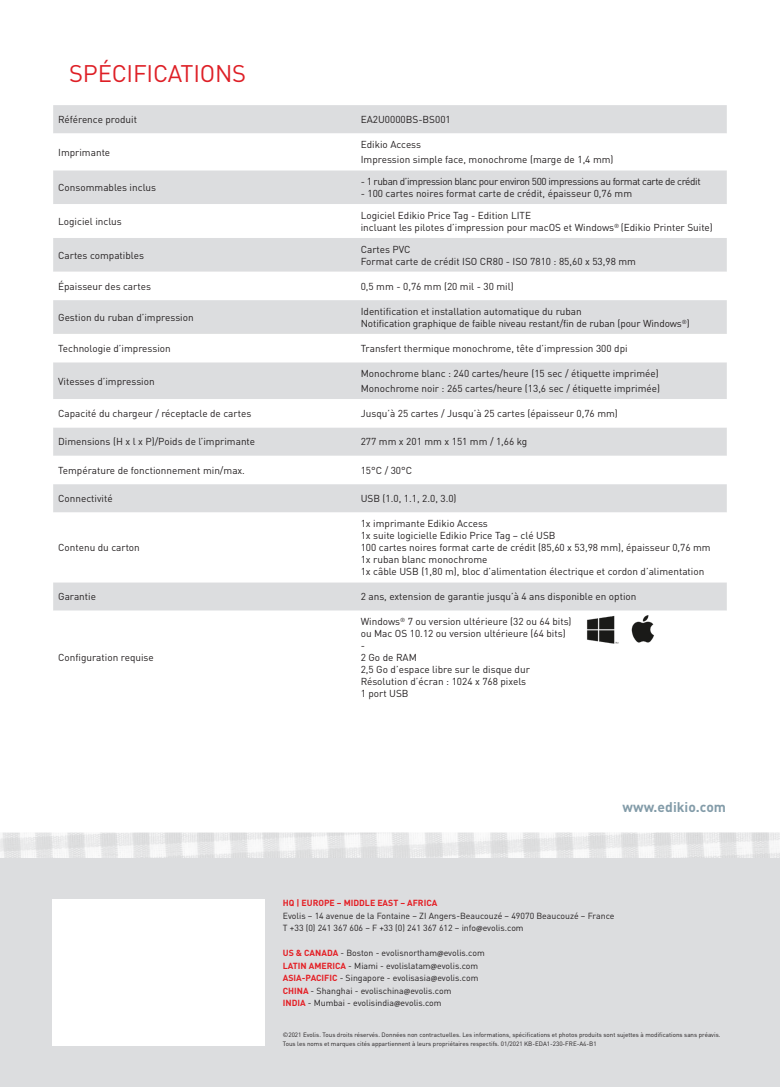
<style>
.page{position:relative;width:780px;height:1088px;background:#fff}
.page>*{position:absolute;margin:0;border:0;box-sizing:border-box;transform-origin:0 0}
.t1{font:23.75px "DINOT";letter-spacing:-.01em;color:#de1f26}
.t2{font:700 13.88px "DINOT";color:#839ca9}
.body{font:10px/15px "DINOT";color:#231f20}
.body-2{font:10px "DINOT";letter-spacing:-.04em;color:#231f20}
.ADRESSES{font:8.75px "DINOT";color:#231f20}
.t3{font:700 8.75px "DINOT";color:#e41f25}
.t4{font:6.25px/8.8px "DINOT";color:#231f20}
.s1{font-family:"Myriad Pro";font-weight:600}
.s2{font-weight:700;color:#e41f25}
</style>
<div class="page">
<div style="left:53px;top:105px;width:673px;height:28px;background:#dcdddf"></div>
<svg style="left:53px;top:170px;width:673px;height:441px"></svg>
<img style="left:0;top:832px;width:780px;height:168px">
<div style="left:0;top:859px;width:779px;height:228px;background:#dcdddf"></div>
<div style="left:52px;top:899px;width:213px;height:147px;background:#fff"></div>
<img style="left:587px;top:615px;width:67px;height:29px">
<p class="t1" style="left:69px;top:59px;width:178px">SPÉCIFICATIONS</p>
<p class="body" style="left:58px;top:112px;width:80px">Référence produit</p>
<p class="body" style="left:361px;top:112px;width:91px">EA2U0000BS-BS001</p>
<p class="body" style="left:58px;top:144px;width:54px">Imprimante</p>
<p class="body" style="left:361px;top:137px;width:62px">Edikio Access</p>
<p class="body" style="left:361px;top:152px;width:254px">Impression simple face, monochrome (marge de 1,4 mm)</p>
<p class="body" style="left:58px;top:180px;width:99px">Consommables inclus</p>
<p class="body" style="left:58px;top:214px;width:65px">Logiciel inclus</p>
<p class="body" style="left:58px;top:247px;width:87px">Cartes compatibles</p>
<p class="body-2" style="left:361px;top:175px;width:341px">- 1 ruban d’impression blanc pour environ 500 impressions au format carte de crédit</p>
<p class="body" style="left:361px;top:186px;width:273px">- 100 cartes noires format carte de crédit, épaisseur 0,76 mm</p>
<p class="body" style="left:361px;top:208px;width:172px">Logiciel Edikio Price Tag - Edition LITE</p>
<p class="body" style="left:361px;top:220px;width:353px">incluant les pilotes d’impression pour macOS et Windows<sup>®</sup> (Edikio Printer Suite)</p>
<p class="body" style="left:361px;top:241px;width:51px">Cartes PVC</p>
<p class="body" style="left:361px;top:253px;width:277px">Format carte de crédit ISO CR80 - ISO 7810 : 85,60 x 53,98 mm</p>
<p class="body" style="left:58px;top:278px;width:94px">Épaisseur des cartes</p>
<p class="body" style="left:361px;top:278px;width:154px">0,5 mm - 0,76 mm (20 mil - 30 mil)</p>
<p class="body" style="left:58px;top:310px;width:137px">Gestion du ruban d’impression</p>
<p class="body" style="left:361px;top:304px;width:222px">Identification et installation automatique du ruban</p>
<p class="body" style="left:361px;top:316px;width:330px">Notification graphique de faible niveau restant/fin de ruban (pour Windows<sup>®</sup>)</p>
<p class="body" style="left:58px;top:341px;width:114px">Technologie d’impression</p>
<p class="body" style="left:361px;top:341px;width:268px">Transfert thermique monochrome, tête d’impression 300 dpi</p>
<p class="body" style="left:58px;top:373px;width:98px">Vitesses d’impression</p>
<p class="body" style="left:361px;top:366px;width:301px">Monochrome blanc : 240 cartes/heure (15 sec / étiquette imprimée)<br>Monochrome noir : 265 cartes/heure (13,6 sec / étiquette imprimée)</p>
<p class="body" style="left:58px;top:406px;width:195px">Capacité du chargeur / réceptacle de cartes</p>
<p class="body" style="left:361px;top:406px;width:259px">Jusqu’à 25 cartes / Jusqu’à 25 cartes (épaisseur 0,76 mm)</p>
<p class="body" style="left:58px;top:434px;width:198px">Dimensions (H x l x P)/Poids de l’imprimante</p>
<p class="body" style="left:361px;top:434px;width:168px">277 mm x 201 mm x 151 mm / 1,66 kg</p>
<p class="body" style="left:58px;top:462px;width:188px">Température de fonctionnement min/max.</p>
<p class="body" style="left:361px;top:462px;width:53px">15°C / 30°C</p>
<p class="body" style="left:58px;top:491px;width:56px">Connectivité</p>
<p class="body" style="left:361px;top:491px;width:97px">USB (1.0, 1.1, 2.0, 3.0)</p>
<p class="body" style="left:58px;top:540px;width:83px">Contenu du carton</p>
<p class="body" style="left:361px;top:516px;width:129px">1x imprimante Edikio Access</p>
<p class="body" style="left:361px;top:528px;width:196px">1x suite logicielle Edikio Price Tag – clé USB</p>
<p class="body" style="left:361px;top:540px;width:351px">100 cartes noires format carte de crédit (85,60 x 53,98 mm), épaisseur 0,76 mm</p>
<p class="body" style="left:361px;top:552px;width:128px">1x ruban blanc monochrome</p>
<p class="body" style="left:361px;top:564px;width:345px">1x câble USB (1,80 m), bloc d’alimentation électrique et cordon d’alimentation</p>
<p class="body" style="left:58px;top:589px;width:39px">Garantie</p>
<p class="body" style="left:361px;top:589px;width:277px">2 ans, extension de garantie jusqu’à 4 ans disponible en option</p>
<p class="body" style="left:58px;top:650px;width:97px">Configuration requise</p>
<p class="body" style="left:361px;top:616px;width:212px;line-height:12px">Windows<sup>®</sup> 7 ou version ultérieure (32 ou 64 bits) ou Mac OS 10.12 ou version ultérieure (64 bits)</p>
<p class="body" style="left:361px;top:638px;width:6px">-</p>
<p class="body" style="left:361px;top:650px;width:58px">2 Go de RAM</p>
<p class="body" style="left:361px;top:662px;width:171px">2,5 Go d’espace libre sur le disque dur</p>
<p class="body" style="left:361px;top:674px;width:167px">Résolution d’écran : 1024 x 768 pixels</p>
<p class="body" style="left:361px;top:686px;width:49px">1 port USB</p>
<p class="t2" style="left:622px;top:798px;width:105px">www.edikio.com</p>
<p class="t3" style="left:283px;top:897px;width:156px">HQ | EUROPE – MIDDLE EAST – AFRICA</p>
<p class="ADRESSES" style="left:283px;top:910px;width:333px">Evolis – 14 avenue de la Fontaine – ZI Angers-Beaucouzé – 49070 Beaucouzé – France</p>
<p class="ADRESSES" style="left:283px;top:922px;width:242px">T +33 (0) 241 367 606 – F +33 (0) 241 367 612 – info<span class="s1">@</span>evolis.com</p>
<p class="ADRESSES" style="left:283px;top:947px;width:203px"><span class="s2">US &amp; CANADA</span> - Boston - evolisnortham<span class="s1">@</span>evolis.com</p>
<p class="ADRESSES" style="left:283px;top:960px;width:197px"><span class="s2">LATIN AMERICA</span> - Miami - evolislatam<span class="s1">@</span>evolis.com</p>
<p class="ADRESSES" style="left:283px;top:972px;width:197px"><span class="s2">ASIA-PACIFIC</span> - Singapore - evolisasia<span class="s1">@</span>evolis.com</p>
<p class="ADRESSES" style="left:283px;top:985px;width:170px"><span class="s2">CHINA</span> - Shanghai - evolischina<span class="s1">@</span>evolis.com</p>
<p class="ADRESSES" style="left:283px;top:997px;width:160px"><span class="s2">INDIA</span> - Mumbai - evolisindia<span class="s1">@</span>evolis.com</p>
<p class="t4" style="left:283px;top:1030px;width:439px">©2021 Evolis. Tous droits réservés. Données non contractuelles. Les informations, spécifications et photos produits sont sujettes à modifications sans préavis.<br>Tous les noms et marques cités appartiennent à leurs propriétaires respectifs. 01/2021 KB-EDA1-230-FRE-A4-B1</p>
</div>
